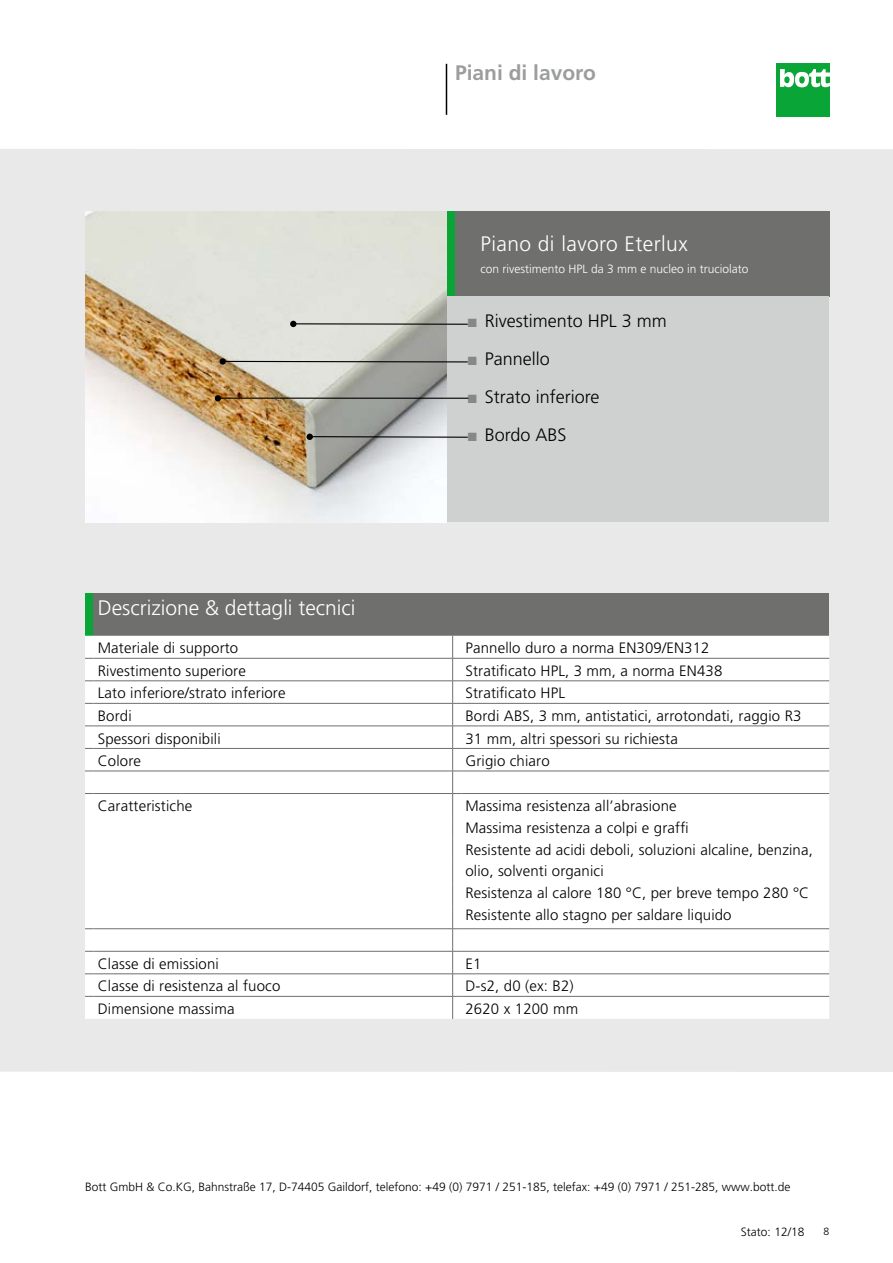
<style>
.page{position:relative;width:893px;height:1263px;background:#fff}
.page>*{position:absolute;margin:0;border:0;box-sizing:border-box;transform-origin:0 0}
.t1{font:300 21px "Frutiger LT Pro";color:#fff}
.t2{font:300 21px "Frutiger LT Pro";letter-spacing:.02em;color:#fff}
.t3{font:700 21px "Frutiger LT Pro";color:#9c9d9d}
.t4{font:300 18px "Frutiger LT Pro";color:#000}
.t5{font:300 15px/21.8px "Frutiger LT Pro";letter-spacing:.01em;color:#000}
.t6{font:300 12px "Frutiger LT Pro";color:#000}
.t7{font:300 12px "Frutiger LT Pro";color:#fff}
.t8{font:300 10.5px "Frutiger LT Pro";color:#000}
.s1{color:#878786}
</style>
<div class="page">
<div style="left:776px;top:64px;width:53px;height:53px;background:#0aa537"></div>
<svg style="left:780px;top:69px;width:49px;height:18px"></svg>
<hr style="left:446px;top:64px;width:1px;height:51px;background:#000">
<div style="left:0;top:149px;width:893px;height:923px;background:#e9e9e9"></div>
<div style="left:446px;top:211px;width:9px;height:85px;background:#0aa537"></div>
<div style="left:455px;top:211px;width:374px;height:85px;background:#6f6f6e"></div>
<div style="left:446px;top:296px;width:383px;height:226px;background:#cfd0d0"></div>
<div style="left:85px;top:593px;width:9px;height:43px;background:#0aa537"></div>
<div style="left:94px;top:593px;width:735px;height:43px;background:#6f6f6e"></div>
<div style="left:85px;top:636px;width:744px;height:383px;background:#fff"></div>
<hr style="left:94px;top:658px;width:359px;height:1px;background:#6f6f6e">
<hr style="left:461px;top:658px;width:368px;height:1px;background:#6f6f6e">
<hr style="left:94px;top:680px;width:359px;height:1px;background:#6f6f6e">
<hr style="left:461px;top:680px;width:368px;height:1px;background:#6f6f6e">
<hr style="left:94px;top:703px;width:359px;height:1px;background:#6f6f6e">
<hr style="left:461px;top:703px;width:368px;height:1px;background:#6f6f6e">
<hr style="left:94px;top:726px;width:359px;height:1px;background:#6f6f6e">
<hr style="left:461px;top:726px;width:368px;height:1px;background:#6f6f6e">
<hr style="left:94px;top:748px;width:359px;height:1px;background:#6f6f6e">
<hr style="left:461px;top:748px;width:368px;height:1px;background:#6f6f6e">
<hr style="left:94px;top:771px;width:359px;height:1px;background:#6f6f6e">
<hr style="left:461px;top:771px;width:368px;height:1px;background:#6f6f6e">
<hr style="left:94px;top:793px;width:359px;height:1px;background:#6f6f6e">
<hr style="left:461px;top:793px;width:368px;height:1px;background:#6f6f6e">
<hr style="left:94px;top:928px;width:359px;height:1px;background:#6f6f6e">
<hr style="left:461px;top:928px;width:368px;height:1px;background:#6f6f6e">
<hr style="left:94px;top:951px;width:359px;height:1px;background:#6f6f6e">
<hr style="left:461px;top:951px;width:368px;height:1px;background:#6f6f6e">
<hr style="left:94px;top:973px;width:359px;height:1px;background:#6f6f6e">
<hr style="left:461px;top:973px;width:368px;height:1px;background:#6f6f6e">
<hr style="left:94px;top:996px;width:359px;height:1px;background:#6f6f6e">
<svg style="left:452px;top:636px;width:9px;height:383px;background:#ebebeb"></svg>
<hr style="left:461px;top:996px;width:368px;height:1px;background:#6f6f6e">
<img style="left:85px;top:211px;width:361px;height:311px">
<hr style="left:293px;top:323px;width:175px;height:2px;background:#000">
<svg style="left:290px;top:321px;width:6px;height:6px"></svg>
<svg style="left:226px;top:360px;width:242px;height:3px"></svg>
<div style="left:220px;top:358px;width:6px;height:7px;background:#000;border-radius:50%"></div>
<hr style="left:220px;top:398px;width:248px;height:1px;background:#000">
<svg style="left:215px;top:395px;width:6px;height:6px"></svg>
<svg style="left:307px;top:434px;width:161px;height:6px"></svg>
<h1 class="t3" style="left:455px;top:60px;width:142px">Piani di lavoro</h1>
<h1 class="t2" style="left:480px;top:231px;width:209px">Piano di lavoro Eterlux</h1>
<p class="t7" style="left:480px;top:262px;width:270px">con rivestimento HPL da 3 mm e nucleo in truciolato</p>
<p class="t4" style="left:468px;top:310px;width:201px"><span class="s1">■</span> Rivestimento HPL 3 mm</p>
<p class="t4" style="left:468px;top:348px;width:84px"><span class="s1">■</span> Pannello</p>
<p class="t4" style="left:468px;top:386px;width:133px"><span class="s1">■</span> Strato inferiore</p>
<p class="t4" style="left:468px;top:424px;width:100px"><span class="s1">■</span> Bordo ABS</p>
<h1 class="t1" style="left:98px;top:596px;width:259px">Descrizione &amp; dettagli tecnici</h1>
<p class="t5" style="left:98px;top:637px;width:142px">Materiale di supporto</p>
<p class="t5" style="left:465px;top:637px;width:246px">Pannello duro a norma EN309/EN312</p>
<p class="t5" style="left:98px;top:660px;width:150px">Rivestimento superiore</p>
<p class="t5" style="left:465px;top:660px;width:258px">Stratificato HPL, 3 mm, a norma EN438</p>
<p class="t5" style="left:98px;top:682px;width:189px">Lato inferiore/strato inferiore</p>
<p class="t5" style="left:465px;top:682px;width:101px">Stratificato HPL</p>
<p class="t5" style="left:98px;top:705px;width:35px">Bordi</p>
<p class="t5" style="left:465px;top:705px;width:338px">Bordi ABS, 3 mm, antistatici, arrotondati, raggio R3</p>
<p class="t5" style="left:98px;top:727px;width:124px">Spessori disponibili</p>
<p class="t5" style="left:465px;top:727px;width:214px">31 mm, altri spessori su richiesta</p>
<p class="t5" style="left:98px;top:750px;width:45px">Colore</p>
<p class="t5" style="left:465px;top:750px;width:86px">Grigio chiaro</p>
<p class="t5" style="left:98px;top:795px;width:96px">Caratteristiche</p>
<p class="t5" style="left:465px;top:795px;width:349px">Massima resistenza all’abrasione<br>Massima resistenza a colpi e graffi<br>Resistente ad acidi deboli, soluzioni alcaline, benzina, olio, solventi organici<br>Resistenza al calore 180 °C, per breve tempo 280 °C Resistente allo stagno per saldare liquido</p>
<p class="t5" style="left:98px;top:953px;width:123px">Classe di emissioni</p>
<p class="t5" style="left:465px;top:953px;width:17px">E1</p>
<p class="t5" style="left:98px;top:975px;width:184px">Classe di resistenza al fuoco</p>
<p class="t5" style="left:465px;top:975px;width:110px">D-s2, d0 (ex: B2)</p>
<p class="t5" style="left:98px;top:998px;width:138px">Dimensione massima</p>
<p class="t5" style="left:465px;top:998px;width:114px">2620 x 1200 mm</p>
<p class="t6" style="left:85px;top:1180px;width:707px">Bott GmbH &amp; Co.KG, Bahnstraße 17, D-74405 Gaildorf, telefono: +49 (0) 7971 / 251-185, telefax: +49 (0) 7971 / 251-285, www.bott.de</p>
<p class="t6" style="left:741px;top:1225px;width:65px">Stato: 12/18</p>
<p class="t8" style="left:823px;top:1226px;width:7px">8</p>
</div>
